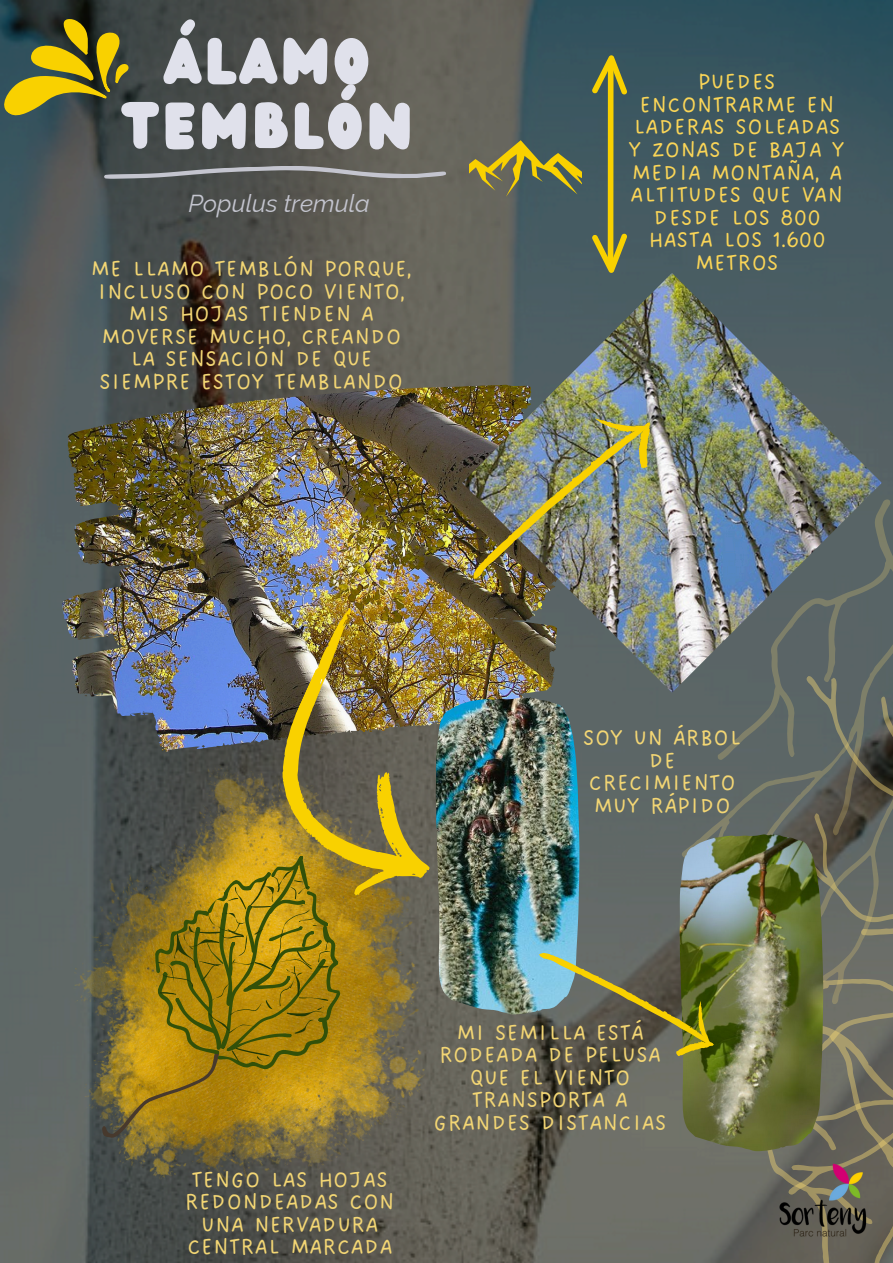
<style>
.page{position:relative;width:893px;height:1263px;background:#fff}
.page>*{position:absolute;margin:0;border:0;box-sizing:border-box;transform-origin:0 0}
.t1{font:56.7px/64.7px "Wedges";letter-spacing:.075em;color:#e0e1eb;text-align:center}
.t2{font:italic 24.53px "Raleway";color:#c4c5cf}
.t3{font:24.38px/22.5px "DO Sans Regular Alt";color:#f3d674;text-align:center}
.t4{font:24.38px/22.5px "DO Sans Regular Alt";color:#fad557;text-align:center}
</style>
<div class="page">
<img style="left:0;top:0;width:893px;height:1263px">
<img style="left:160px;top:763px;width:77px;height:36px">
<svg style="left:602px;top:904px;width:291px;height:359px;background:#6b6c63"></svg>
<svg style="left:823px;top:1004px;width:70px;height:108px;background:#767364"></svg>
<svg style="left:0;top:12px;width:140px;height:142px;background:#5e6236"></svg>
<svg style="left:104px;top:161px;width:342px;height:26px;background:#666765"></svg>
<img style="left:458px;top:697px;width:121px;height:317px">
<img style="left:237px;top:605px;width:277px;height:314px">
<svg style="left:469px;top:140px;width:113px;height:57px;background:#797a48"></svg>
<svg style="left:592px;top:233px;width:35px;height:40px"></svg>
<svg style="left:592px;top:55px;width:35px;height:40px"></svg>
<div style="left:608px;top:59px;width:5px;height:208px;background:#f9d100;border-radius:3px"></div>
<img style="left:462px;top:273px;width:420px;height:420px">
<svg style="left:681px;top:499px;width:212px;height:505px;background:#676f6f"></svg>
<img style="left:450px;top:395px;width:221px;height:190px">
<img style="left:34px;top:799px;width:331px;height:320px">
<img style="left:767px;top:1155px;width:112px;height:94px">
<img style="left:55px;top:892px;width:353px;height:356px">
<img style="left:166px;top:850px;width:292px;height:305px">
<svg style="left:102px;top:856px;width:238px;height:282px;background:#9b7e1a"></svg>
<img style="left:679px;top:834px;width:144px;height:317px">
<svg style="left:536px;top:928px;width:190px;height:140px;background:#676e52"></svg>
<h2 class="t1" style="left:122px;top:31px;width:292px">ÁLAMO<br>TEMBLÓN</h2>
<p class="t2" style="left:188px;top:189px;width:183px">Populus tremula</p>
<p class="t3" style="left:91px;top:259px;width:322px">ME LLAMO TEMBLÓN PORQUE,<br>INCLUSO CON POCO VIENTO,<br>MIS HOJAS TIENDEN A<br>MOVERSE MUCHO, CREANDO<br>LA SENSACIÓN DE QUE<br>SIEMPRE ESTOY TEMBLANDO</p>
<p class="t4" style="left:628px;top:72px;width:218px">PUEDES<br>ENCONTRARME EN<br>LADERAS SOLEADAS<br>Y ZONAS DE BAJA Y<br>MEDIA MONTAÑA, A<br>ALTITUDES QUE VAN<br>DESDE LOS 800<br>HASTA LOS 1.600<br>METROS</p>
<p class="t3" style="left:583px;top:728px;width:160px">SOY UN ÁRBOL<br>DE<br>CRECIMIENTO<br>MUY RÁPIDO</p>
<p class="t3" style="left:185px;top:1169px;width:211px">TENGO LAS HOJAS<br>REDONDEADAS CON<br>UNA NERVADURA<br>CENTRAL MARCADA</p>
<h2 class="t3" style="left:433px;top:1022px;width:235px">MI SEMILLA ESTÁ<br>RODEADA DE PELUSA<br>QUE EL VIENTO<br>TRANSPORTA A<br>GRANDES DISTANCIAS</h2>
</div>
